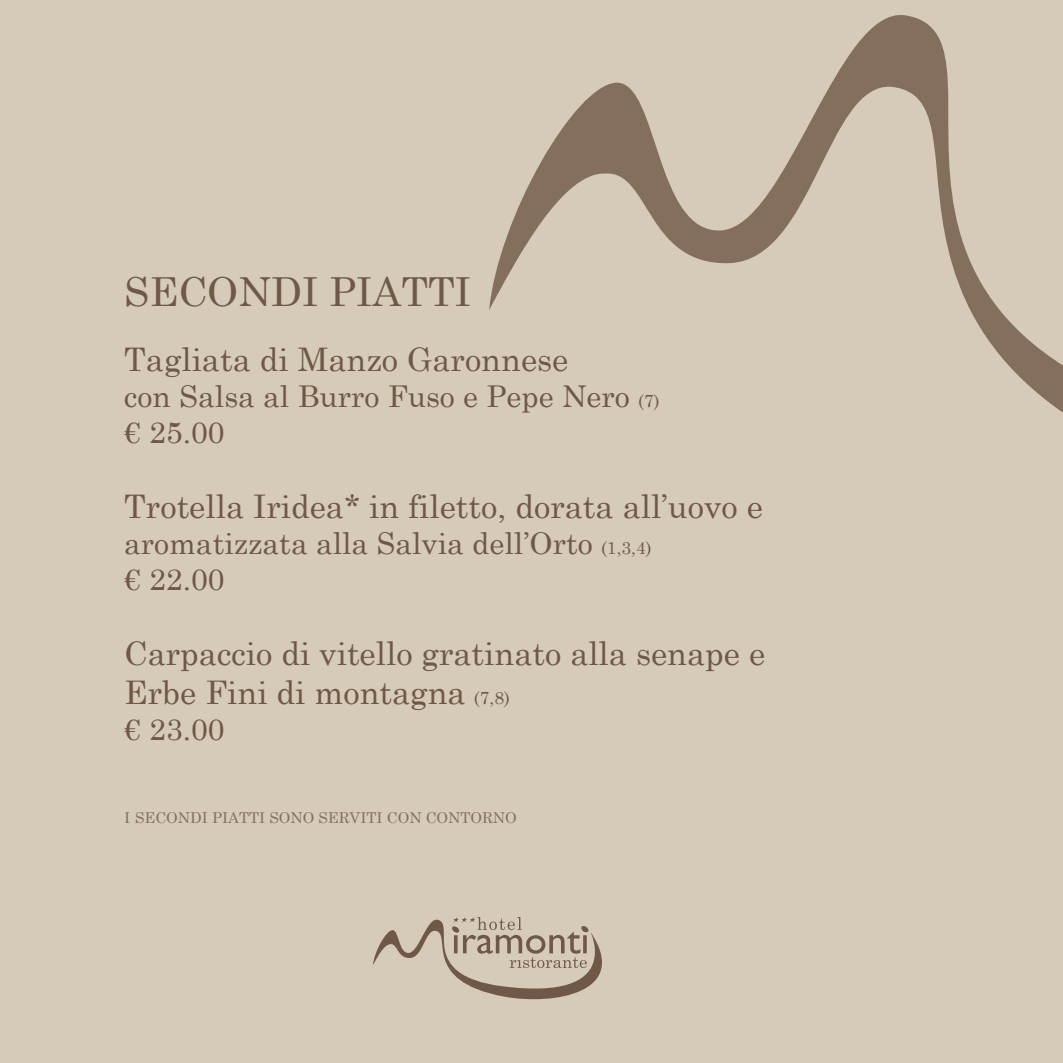
<style>
.page{position:relative;width:1063px;height:1063px;background:#d6cbb8}
.page>*{position:absolute;margin:0;border:0;box-sizing:border-box;transform-origin:0 0}
.t1{font:40px "Century Schoolbook";color:#705846}
.t2{font:32.5px/39px "Century Schoolbook";color:#705846}
.t3{font:30px/36px "Century Schoolbook";color:#705846}
.t4{font:15px "Century Schoolbook";color:#705846}
.s1{font-size:17.5px}
</style>
<div class="page">
<svg style="left:373px;top:917px;width:229px;height:83px"></svg>
<svg style="left:489px;top:15px;width:574px;height:398px"></svg>
<p class="t1" style="left:124px;top:258px;width:348px">SECONDI PIATTI</p>
<p class="t2" style="left:124px;top:337px;width:446px">Tagliata di Manzo Garonnese</p>
<p class="t3" style="left:124px;top:376px;width:537px">con Salsa al Burro Fuso e Pepe Nero <span class="s1">(7) </span>€ 25.00</p>
<p class="t2" style="left:124px;top:484px;width:640px">Trotella Iridea* in filetto, dorata all’uovo e</p>
<p class="t3" style="left:124px;top:523px;width:529px">aromatizzata alla Salvia dell’Orto <span class="s1">(1,3,4) </span>€ 22.00</p>
<p class="t2" style="left:124px;top:631px;width:643px">Carpaccio di vitello gratinato alla senape e<br>Erbe Fini di montagna <span class="s1">(7,8)</span></p>
<p class="t3" style="left:124px;top:709px;width:102px">€ 23.00</p>
<p class="t4" style="left:125px;top:805px;width:393px">I SECONDI PIATTI SONO SERVITI CON CONTORNO</p>
</div>
